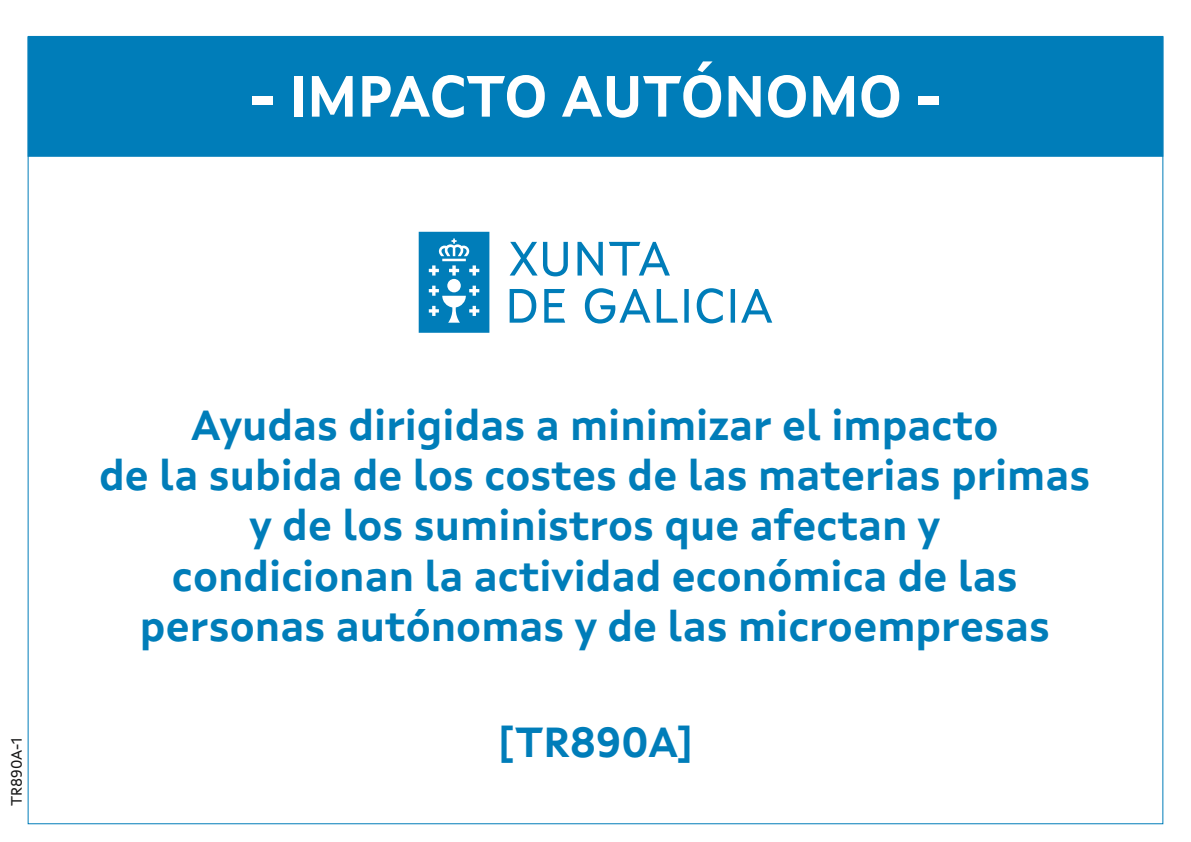
<style>
.page{position:relative;width:1191px;height:842px;background:#fff}
.page>*{position:absolute;margin:0;border:0;box-sizing:border-box;transform-origin:0 0}
.t1{font:700 58px "Xunta Sans";color:#fff}
.t2{font:700 42px/50.4px "Xunta Sans";color:#007db9;text-align:center}
.t3{font:15.2px "Xunta Sans";color:#151616}
</style>
<div class="page">
<div style="left:28px;top:36px;width:1135px;height:121px;background:#007db9"></div>
<svg style="left:419px;top:232px;width:353px;height:101px"></svg>
<h1 class="t1" style="left:250px;top:72px;width:693px">- IMPACTO AUTÓNOMO -</h1>
<p class="t3" style="left:10px;top:806px;width:70px;rotate:-90deg">TR890A-1</p>
<p class="t2" style="left:99px;top:403px;width:992px">Ayudas dirigidas a minimizar el impacto<br>de la subida de los costes de las materias primas y de los suministros que afectan y<br>condicionan la actividad económica de las personas autónomas y de las microempresas</p>
<p class="t2" style="left:498px;top:721px;width:196px">[TR890A]</p>
</div>
